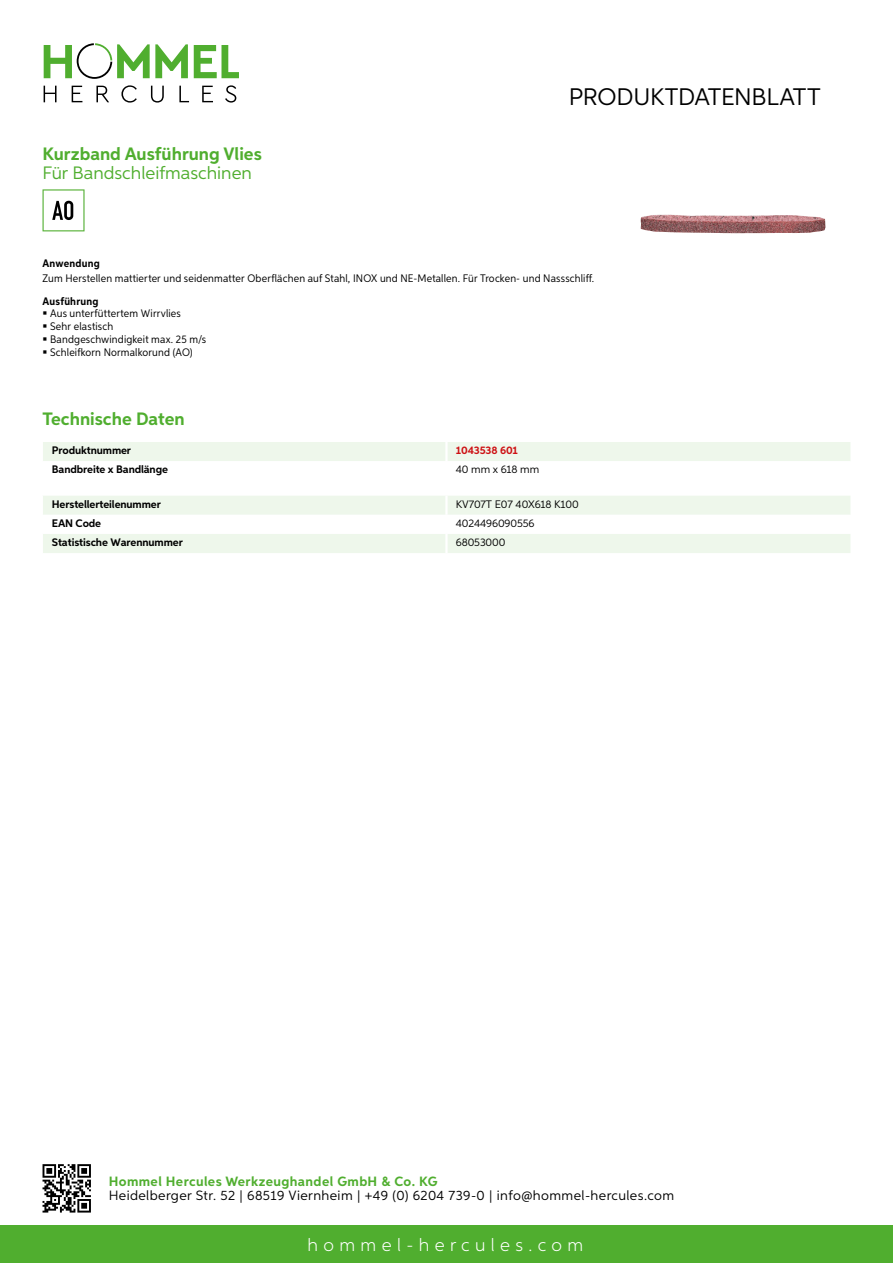
<style>
.page{position:relative;width:893px;height:1263px;background:#fff}
.page>*{position:absolute;margin:0;border:0;box-sizing:border-box;transform-origin:0 0}
.t1{font:24px "Aspira";letter-spacing:-.01em;color:#000}
.t2{font:700 18px "Aspira";color:#50ae2f}
.t3{font:18px "Aspira";color:#50ae2f}
.t4{font:300 18px "Aspira";letter-spacing:.3em;color:#fff}
.t5{font:13.5px "Aspira";letter-spacing:.03em;color:#000}
.t6{font:700 13.5px "Aspira";letter-spacing:.03em;color:#50ae2f}
.t7{font:10.95px/12.8px "Aspira Nar";letter-spacing:.015em;color:#000}
.t8{font:700 10.95px "Aspira";letter-spacing:-.01em;color:#000}
.t9{font:10.95px "Aspira";letter-spacing:-.01em;color:#000}
.t10{font:700 10.95px "Aspira Nar";letter-spacing:.02em;color:#000}
.t11{font:700 10.95px "Aspira";letter-spacing:-.01em;color:#cd1013}
</style>
<div class="page">
<div style="left:0;top:1226px;width:893px;height:37px;background:#50ae2f"></div>
<svg style="left:43px;top:1164px;width:48px;height:48px"></svg>
<svg style="left:194px;top:45px;width:45px;height:33px"></svg>
<svg style="left:44px;top:43px;width:144px;height:36px"></svg>
<svg style="left:44px;top:86px;width:13px;height:16px"></svg>
<svg style="left:72px;top:86px;width:10px;height:16px"></svg>
<svg style="left:96px;top:86px;width:13px;height:16px"></svg>
<svg style="left:121px;top:85px;width:16px;height:18px"></svg>
<svg style="left:151px;top:86px;width:13px;height:17px"></svg>
<svg style="left:179px;top:86px;width:10px;height:16px"></svg>
<svg style="left:202px;top:86px;width:11px;height:16px"></svg>
<svg style="left:225px;top:85px;width:11px;height:18px"></svg>
<div style="left:43px;top:442px;width:807px;height:19px;background:#eef7eb"></div>
<svg style="left:43px;top:496px;width:807px;height:57px"></svg>
<hr style="left:445px;top:534px;width:3px;height:19px;background:#fff">
<svg style="left:43px;top:189px;width:42px;height:42px"></svg>
<img style="left:641px;top:215px;width:184px;height:18px">
<h2 class="t2" style="left:43px;top:142px;width:221px">Kurzband Ausführung Vlies</h2>
<h2 class="t3" style="left:43px;top:162px;width:211px">Für Bandschleifmaschinen</h2>
<h1 class="t1" style="left:569px;top:82px;width:253px">Produktdatenblatt</h1>
<p class="t10" style="left:43px;top:257px;width:59px">Anwendung</p>
<p class="t7" style="left:43px;top:272px;width:553px">Zum Herstellen mattierter und seidenmatter Oberflächen auf Stahl, INOX und NE-Metallen. Für Trocken- und Nassschliff.</p>
<p class="t10" style="left:43px;top:294px;width:58px">Ausführung</p>
<p class="t7" style="left:50px;top:307px;width:158px">Aus unterfüttertem Wirrvlies<br>Sehr elastisch<br>Bandgeschwindigkeit max. 25 m/s<br>Schleifkorn Normalkorund (AO)</p>
<h2 class="t2" style="left:43px;top:408px;width:144px">Technische Daten</h2>
<p class="t8" style="left:52px;top:443px;width:81px">Produktnummer</p>
<p class="t11" style="left:456px;top:443px;width:64px">1043538 601</p>
<p class="t8" style="left:52px;top:463px;width:118px">Bandbreite x Bandlänge</p>
<p class="t9" style="left:456px;top:463px;width:85px">40 mm x 618 mm</p>
<p class="t8" style="left:52px;top:497px;width:111px">Herstellerteilenummer</p>
<p class="t9" style="left:456px;top:497px;width:124px">KV707T E07 40X618 K100</p>
<p class="t8" style="left:52px;top:516px;width:51px">EAN Code</p>
<p class="t9" style="left:456px;top:516px;width:80px">4024496090556</p>
<p class="t8" style="left:52px;top:535px;width:132px">Statistische Warennummer</p>
<p class="t9" style="left:456px;top:535px;width:51px">68053000</p>
<p class="t6" style="left:109px;top:1172px;width:330px">Hommel Hercules Werkzeughandel GmbH &amp; Co. KG</p>
<p class="t5" style="left:109px;top:1187px;width:567px">Heidelberger Str. 52 | 68519 Viernheim | +49 (0) 6204 739-0 | info@hommel-hercules.com</p>
<h2 class="t4" style="left:307px;top:1234px;width:277px">hommel-hercules.com</h2>
</div>
